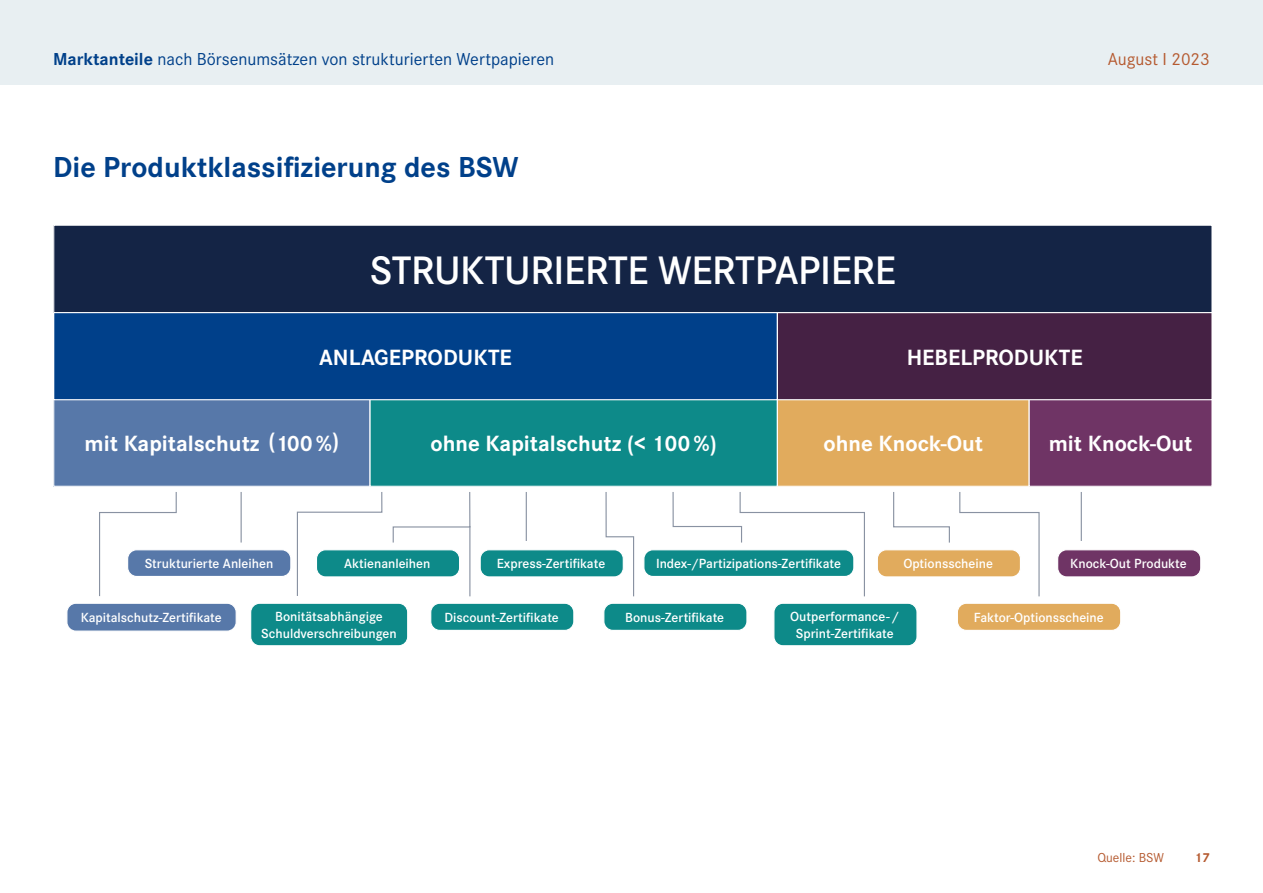
<style>
.page{position:relative;width:1263px;height:893px;background:#fff}
.page>*{position:absolute;margin:0;border:0;box-sizing:border-box;transform-origin:0 0}
.t1{font:600 41.25px "Corporate S";letter-spacing:-.01em;color:#fff}
.BSW_Kapitelüberschrift{font:700 30px "Corporate S";color:#00408a}
.t2{font:700 22.95px "Corporate S";color:#fff}
.t3{font:18px "Corporate S";color:#00408a}
.t4{font:18px "Corporate S";color:#b55a30}
.t5{font:600 13.8px/16.5px "Corporate S";color:#fff;text-align:center}
.t6{font:13.5px "Corporate S";color:#b55a30}
.t7{font:700 13.5px "Corporate S";color:#b55a30}
.s1{font-weight:700}
</style>
<div class="page">
<div style="left:0;top:0;width:1262px;height:85px;background:#e8eff2"></div>
<div style="left:54px;top:399px;width:316px;height:87px;background:#5778a9"></div>
<div style="left:53px;top:398px;width:318px;height:89px;border:1px solid #fff"></div>
<div style="left:370px;top:399px;width:407px;height:87px;background:#0d8a89"></div>
<div style="left:369px;top:398px;width:409px;height:89px;border:1px solid #fff"></div>
<div style="left:777px;top:399px;width:252px;height:87px;background:#e1ab5d"></div>
<div style="left:777px;top:398px;width:253px;height:89px;border:1px solid #fff"></div>
<div style="left:1029px;top:399px;width:183px;height:87px;background:#6f3465"></div>
<div style="left:1029px;top:398px;width:183px;height:89px;border:1px solid #fff"></div>
<svg style="left:99px;top:492px;width:78px;height:105px"></svg>
<hr style="left:241px;top:492px;width:1px;height:50px;background:#8992a2">
<svg style="left:893px;top:492px;width:57px;height:51px"></svg>
<svg style="left:959px;top:492px;width:81px;height:105px"></svg>
<svg style="left:296px;top:492px;width:87px;height:104px"></svg>
<svg style="left:605px;top:492px;width:30px;height:105px"></svg>
<svg style="left:392px;top:492px;width:79px;height:52px"></svg>
<svg style="left:672px;top:492px;width:193px;height:105px"></svg>
<hr style="left:526px;top:492px;width:1px;height:49px;background:#8992a2">
<hr style="left:1081px;top:492px;width:1px;height:49px;background:#8992a2">
<hr style="left:469px;top:526px;width:1px;height:70px;background:#8992a2">
<div style="left:67px;top:603px;width:169px;height:28px;background:#5778a9;border-radius:9px"></div>
<div style="left:66px;top:603px;width:171px;height:29px;border:1px solid #fff;border-radius:9px"></div>
<div style="left:128px;top:550px;width:163px;height:26px;background:#5778a9;border-radius:9px"></div>
<div style="left:127px;top:549px;width:164px;height:28px;border:1px solid #fff;border-radius:9px"></div>
<div style="left:251px;top:603px;width:157px;height:43px;background:#0d8a89;border-radius:9px"></div>
<div style="left:250px;top:603px;width:158px;height:43px;border:1px solid #fff;border-radius:9px"></div>
<div style="left:316px;top:550px;width:144px;height:27px;background:#0d8a89;border-radius:9px"></div>
<div style="left:316px;top:549px;width:144px;height:28px;border:1px solid #fff;border-radius:9px"></div>
<div style="left:431px;top:603px;width:143px;height:27px;background:#0d8a89;border-radius:9px"></div>
<div style="left:430px;top:603px;width:144px;height:28px;border:1px solid #fff;border-radius:9px"></div>
<div style="left:604px;top:603px;width:143px;height:27px;background:#0d8a89;border-radius:9px"></div>
<div style="left:603px;top:603px;width:144px;height:28px;border:1px solid #fff;border-radius:9px"></div>
<div style="left:774px;top:603px;width:143px;height:43px;background:#0d8a89;border-radius:9px"></div>
<div style="left:773px;top:603px;width:144px;height:43px;border:1px solid #fff;border-radius:9px"></div>
<div style="left:480px;top:550px;width:143px;height:27px;background:#0d8a89;border-radius:9px"></div>
<div style="left:480px;top:549px;width:144px;height:28px;border:1px solid #fff;border-radius:9px"></div>
<div style="left:644px;top:550px;width:210px;height:26px;background:#0d8a89;border-radius:9px"></div>
<div style="left:643px;top:549px;width:211px;height:28px;border:1px solid #fff;border-radius:9px"></div>
<div style="left:877px;top:550px;width:143px;height:27px;background:#e1ab5d;border-radius:9px"></div>
<div style="left:877px;top:549px;width:144px;height:28px;border:1px solid #fff;border-radius:9px"></div>
<div style="left:957px;top:603px;width:164px;height:27px;background:#e1ab5d;border-radius:9px"></div>
<div style="left:957px;top:603px;width:164px;height:28px;border:1px solid #fff;border-radius:9px"></div>
<div style="left:1058px;top:550px;width:143px;height:27px;background:#6f3465;border-radius:9px"></div>
<div style="left:1057px;top:549px;width:144px;height:28px;border:1px solid #fff;border-radius:9px"></div>
<div style="left:54px;top:312px;width:723px;height:88px;background:#00408a"></div>
<div style="left:53px;top:312px;width:725px;height:88px;border:1px solid #fff"></div>
<div style="left:777px;top:312px;width:435px;height:88px;background:#452144"></div>
<div style="left:777px;top:312px;width:435px;height:88px;border:1px solid #fff"></div>
<div style="left:54px;top:225px;width:1158px;height:88px;background:#142445"></div>
<div style="left:53px;top:225px;width:1159px;height:88px;border:1px solid #fff"></div>
<h3 class="t3" style="left:53px;top:47px;width:503px"><span class="s1">Marktanteile</span> nach Börsenumsätzen von strukturierten Wertpapieren</h3>
<h3 class="t4" style="left:1108px;top:47px;width:103px">August I 2023</h3>
<p class="BSW_Kapitelüberschrift" style="left:53px;top:146px;width:467px">Die Produktklassifizierung des BSW</p>
<p class="t1" style="left:370px;top:242px;width:528px">STRUKTURIERTE WERTPAPIERE</p>
<p class="t2" style="left:319px;top:341px;width:194px">ANLAGEPRODUKTE</p>
<p class="t2" style="left:907px;top:341px;width:178px">HEBELPRODUKTE</p>
<p class="t2" style="left:85px;top:428px;width:256px">mit Kapitalschutz (100 %)</p>
<p class="t2" style="left:430px;top:428px;width:288px">ohne Kapitalschutz (&lt; 100 %)</p>
<p class="t2" style="left:823px;top:428px;width:161px">ohne Knock-Out</p>
<p class="t2" style="left:1049px;top:428px;width:145px">mit Knock-Out</p>
<p class="t5" style="left:145px;top:555px;width:130px">Strukturierte Anleihen</p>
<p class="t5" style="left:344px;top:555px;width:88px">Aktienanleihen</p>
<p class="t5" style="left:497px;top:555px;width:110px">Express-Zertifikate</p>
<p class="t5" style="left:656px;top:555px;width:186px">Index-/Partizipations-Zertifikate</p>
<p class="t5" style="left:903px;top:555px;width:91px">Optionsscheine</p>
<p class="t5" style="left:1070px;top:555px;width:118px">Knock-Out Produkte</p>
<p class="t5" style="left:81px;top:609px;width:142px">Kapitalschutz-Zertifikate</p>
<p class="t5" style="left:261px;top:608px;width:137px">Bonitätsabhängige<br>Schuldverschreibungen</p>
<p class="t5" style="left:444px;top:608px;width:116px">Discount-Zertifikate</p>
<p class="t5" style="left:625px;top:608px;width:100px">Bonus-Zertifikate</p>
<p class="t5" style="left:790px;top:608px;width:110px">Outperformance- /<br>Sprint-Zertifikate</p>
<p class="t5" style="left:974px;top:608px;width:132px">Faktor-Optionsscheine</p>
<p class="t6" style="left:1097px;top:849px;width:68px">Quelle: BSW</p>
<p class="t7" style="left:1194px;top:848px;width:17px">17</p>
</div>
